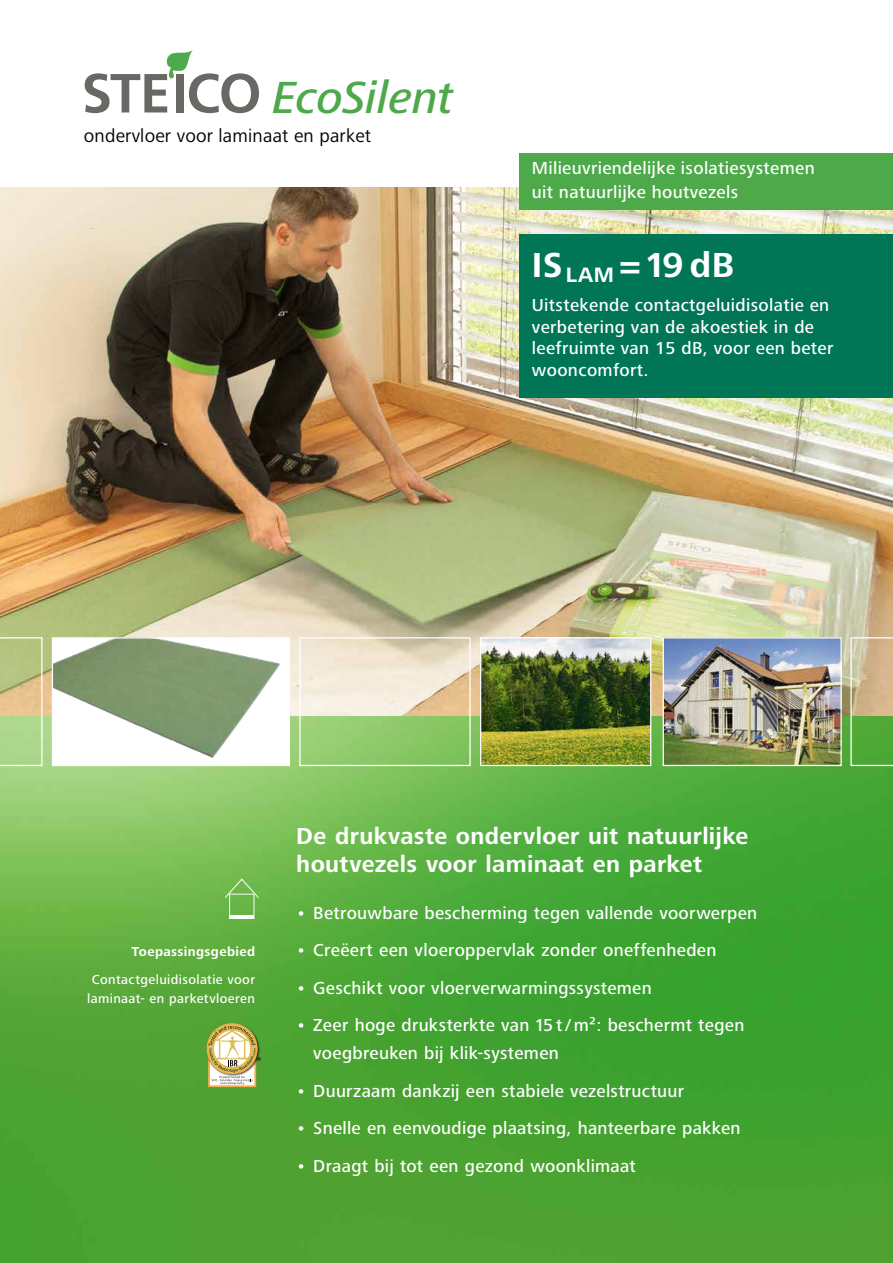
<style>
.page{position:relative;width:893px;height:1263px;background:#fff}
.page>*{position:absolute;margin:0;border:0;box-sizing:border-box;transform-origin:0 0}
.t1{font:italic 500 46.65px "Frutiger Next LTW1 G";letter-spacing:-.01em;color:#4da94a}
.t2{font:700 36px "Frutiger Next LTW1 G";color:#fff}
.t3{font:700 24px/28.2px "Frutiger Next LTW1 G";letter-spacing:.015em;color:#fff}
.t4{font:19.05px "Frutiger Next LTW1 G";letter-spacing:.01em;color:#000}
.t5{font:500 18px/21.6px "Frutiger Next LTW1 G";letter-spacing:.02em;color:#fff}
.t6{font:500 13.5px/18.8px "Frutiger Next LTW1 G";letter-spacing:.03em;color:#fff;text-align:center}
.t7{font:700 13.5px "Frutiger Next LTW1 G";letter-spacing:.03em;color:#fff}
.t8{font:300 11.4px "Myriad Pro";color:#000}
</style>
<div class="page">
<img style="left:0;top:188px;width:893px;height:528px">
<img style="left:0;top:716px;width:893px;height:547px">
<svg style="left:850px;top:637px;width:43px;height:129px;background:#a2b474"></svg>
<svg style="left:0;top:637px;width:43px;height:129px;background:#c0cc8d"></svg>
<div style="left:299px;top:637px;width:172px;height:129px;border:1px solid #fff"></div>
<img style="left:482px;top:639px;width:167px;height:125px">
<div style="left:480px;top:637px;width:171px;height:129px;border:1px solid #fff"></div>
<img style="left:665px;top:639px;width:175px;height:125px">
<div style="left:663px;top:637px;width:179px;height:129px;border:1px solid #fff"></div>
<img style="left:54px;top:639px;width:234px;height:125px">
<div style="left:52px;top:637px;width:238px;height:129px;border:1px solid #fff"></div>
<div style="left:519px;top:153px;width:374px;height:57px;background:#4da94a"></div>
<svg style="left:224px;top:878px;width:35px;height:41px"></svg>
<div style="left:208px;top:1055px;width:48px;height:32px;border:2px solid #f6ac42"></div>
<img style="left:205px;top:1022px;width:55px;height:55px">
<div style="left:206px;top:1023px;width:52px;height:51px;border:1px solid #f6ac42;border-radius:50%"></div>
<svg style="left:209px;top:1026px;width:47px;height:59px"></svg>
<div style="left:519px;top:234px;width:374px;height:163px;background:#007657"></div>
<svg style="left:85px;top:50px;width:174px;height:63px"></svg>
<h1 class="t1" style="left:272px;top:70px;width:182px">EcoSilent</h1>
<p class="t4" style="left:84px;top:125px;width:289px">ondervloer voor laminaat en parket</p>
<p class="t5" style="left:532px;top:157px;width:284px;line-height:24px">Milieuvriendelijke isolatiesystemen uit natuurlijke houtvezels</p>
<h2 class="t2" style="left:532px;top:244px;width:204px">IS<sub>LAM</sub> = 19 dB</h2>
<p class="t5" style="left:532px;top:295px;width:303px">Uitstekende contactgeluidisolatie en verbetering van de akoestiek in de leefruimte van 15 dB, voor een beter wooncomfort.</p>
<p class="t7" style="left:132px;top:944px;width:125px">Toepassingsgebied</p>
<p class="t6" style="left:87px;top:971px;width:169px">Contactgeluidisolatie voor laminaat- en parketvloeren</p>
<p class="t8" style="left:257px;top:1055px;width:6px">®</p>
<h3 class="t3" style="left:296px;top:822px;width:454px">De drukvaste ondervloer uit natuurlijke houtvezels voor laminaat en parket</h3>
<p class="t5" style="left:296px;top:903px;width:463px">• Betrouwbare bescherming tegen vallende voorwerpen</p>
<p class="t5" style="left:296px;top:940px;width:422px">• Creëert een vloeroppervlak zonder oneffenheden</p>
<p class="t5" style="left:296px;top:978px;width:357px">• Geschikt voor vloerverwarmingssystemen</p>
<p class="t5" style="left:313px;top:1012px;width:433px;line-height:28px;text-indent:-17px">• Zeer hoge druksterkte van 15 t/ m²: beschermt tegen voegbreuken bij klik-systemen</p>
<p class="t5" style="left:296px;top:1081px;width:389px">• Duurzaam dankzij een stabiele vezelstructuur</p>
<p class="t5" style="left:296px;top:1118px;width:446px">• Snelle en eenvoudige plaatsing, hanteerbare pakken</p>
<p class="t5" style="left:296px;top:1156px;width:341px">• Draagt bij tot een gezond woonklimaat</p>
</div>
